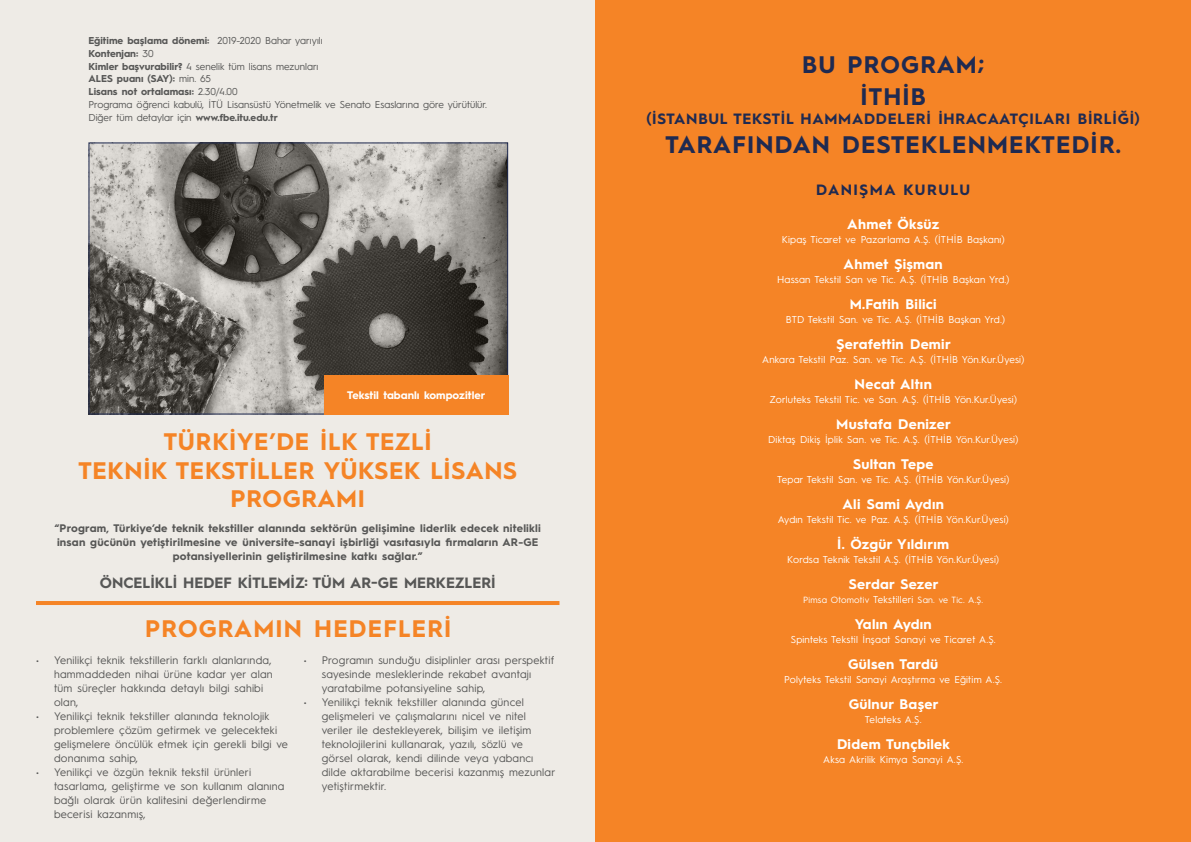
<style>
.page{position:relative;width:1191px;height:842px;background:#eeebe6}
.page>*{position:absolute;margin:0;border:0;box-sizing:border-box;transform-origin:0 0}
.t1{font:700 24px/28.8px "Hurme Geometric Sans 1";letter-spacing:.03em;color:#f58426;text-align:center}
.t2{font:700 24px/32.8px "Hurme Geometric Sans 1";letter-spacing:.05em;color:#1f2a51;text-align:center}
.t3{font:700 24px "Hurme Geometric Sans 1";letter-spacing:.05em;color:#f58426}
.t4{font:700 15px "Hurme Geometric Sans 1";letter-spacing:.05em;color:#1f2a51}
.t5{font:700 15px "Hurme Geometric Sans 1";color:#575756}
.t6{font:700 15px "Hurme Geometric Sans 1";letter-spacing:.1em;color:#1f2a51}
.t7{font:700 14px "Hurme Geometric Sans 1";letter-spacing:.02em;color:#fff}
.t8{font:11px/14px "Hurme Geometric Sans 1";letter-spacing:.02em;color:#575756}
.t9{font:700 11px/14px "Hurme Geometric Sans 1";letter-spacing:.02em;color:#575756;text-align:center}
.t10{font:700 11px "Hurme Geometric Sans 1";color:#fff}
.t11{font:10px "Hurme Geometric Sans 1";letter-spacing:.02em;color:#fff}
.t12{font:10px/12.8px "Hurme Geometric Sans 1";color:#575756}
.t13{font:9px "Hurme Geometric Sans 1";letter-spacing:.02em;color:#fff}
.s1{font-weight:700}
.s2{font-size:10px}
</style>
<div class="page">
<div style="left:595px;top:0;width:596px;height:842px;background:#f58426"></div>
<img style="left:90px;top:144px;width:416px;height:268px">
<div style="left:88px;top:142px;width:420px;height:272px;border:1px solid #1f2a51"></div>
<hr style="left:36px;top:601px;width:523px;height:4px;background:#f58426">
<div style="left:324px;top:375px;width:184px;height:39px;background:#f58426"></div>
<p class="t12" style="left:88px;top:34px;width:400px"><span class="s1">Eğitime başlama dönemi:</span> 2019-2020 Bahar yarıyılı<br><span class="s1">Kontenjan:</span> 30<br><span class="s1">Kimler başvurabilir?</span> 4 senelik tüm lisans mezunları<br><span class="s1">ALES puanı (SAY):</span> min. 65<br><span class="s1">Lisans not ortalaması:</span> 2.30/4.00<br>Programa öğrenci kabulü, İTÜ Lisansüstü Yönetmelik ve Senato Esaslarına göre yürütülür.<br>Diğer tüm detaylar için <span class="s1">www.fbe.itu.edu.tr</span></p>
<p class="t10" style="left:347px;top:387px;width:139px">Tekstil tabanlı kompozitler</p>
<h1 class="t1" style="left:79px;top:426px;width:440px">TÜRKİYE’DE İLK TEZLİ<br>TEKNİK TEKSTİLLER YÜKSEK LİSANS<br>PROGRAMI</h1>
<p class="t9" style="left:54px;top:521px;width:488px">“Program, Türkiye’de teknik tekstiller alanında sektörün gelişimine liderlik edecek nitelikli insan gücünün yetiştirilmesine ve üniversite-sanayi işbirliği vasıtasıyla firmaların AR-GE potansiyellerinin geliştirilmesine katkı sağlar.”</p>
<h2 class="t5" style="left:100px;top:573px;width:397px">ÖNCELİKLİ HEDEF KİTLEMİZ: TÜM AR-GE MERKEZLERİ</h2>
<h1 class="t3" style="left:145px;top:611px;width:308px">PROGRAMIN HEDEFLERİ</h1>
<p class="t8" style="left:54px;top:652px;width:220px;text-indent:-18px">• Yenilikçi teknik tekstillerin farklı alanlarında, hammaddeden nihai ürüne kadar yer alan tüm süreçler hakkında detaylı bilgi sahibi olan,</p>
<p class="t8" style="left:54px;top:708px;width:235px;text-indent:-18px">• Yenilikçi teknik tekstiller alanında teknolojik problemlere çözüm getirmek ve gelecekteki gelişmelere öncülük etmek için gerekli bilgi ve donanıma sahip,</p>
<p class="t8" style="left:54px;top:764px;width:232px;text-indent:-18px">• Yenilikçi ve özgün teknik tekstil ürünleri tasarlama, geliştirme ve son kullanım alanına bağlı olarak ürün kalitesini değerlendirme becerisi kazanmış,</p>
<p class="t8" style="left:322px;top:652px;width:234px;text-indent:-18px">• Programın sunduğu disiplinler arası perspektif sayesinde mesleklerinde rekabet avantajı yaratabilme potansiyeline sahip,</p>
<p class="t8" style="left:322px;top:694px;width:235px;text-indent:-18px">• Yenilikçi teknik tekstiller alanında güncel gelişmeleri ve çalışmalarını nicel ve nitel veriler ile destekleyerek, bilişim ve iletişim teknolojilerini kullanarak, yazılı, sözlü ve görsel olarak, kendi dilinde veya yabancı dilde aktarabilme becerisi kazanmış mezunlar yetiştirmektir.</p>
<h1 class="t2" style="left:802px;top:46px;width:184px">BU PROGRAM;<br>İTHİB</h1>
<h2 class="t4" style="left:646px;top:108px;width:495px">(İSTANBUL TEKSTİL HAMMADDELERİ İHRACAATÇILARI BİRLİĞİ)</h2>
<h1 class="t2" style="left:665px;top:127px;width:457px">TARAFINDAN DESTEKLENMEKTEDİR.</h1>
<h2 class="t6" style="left:816px;top:179px;width:155px">DANIŞMA KURULU</h2>
<p class="t7" style="left:847px;top:214px;width:93px">Ahmet Öksüz</p>
<p class="t11" style="left:782px;top:232px;width:224px">Kipaş Ticaret ve Pazarlama A.Ş. (İTHİB Başkanı)</p>
<p class="t7" style="left:843px;top:254px;width:101px">Ahmet Şişman</p>
<p class="t11" style="left:777px;top:272px;width:234px">Hassan Tekstil San ve Tic. A.Ş. (İTHİB Başkan Yrd.)</p>
<p class="t7" style="left:849px;top:294px;width:88px">M.Fatih Bilici</p>
<p class="t11" style="left:786px;top:312px;width:221px">BTD Tekstil San. ve Tic. A.Ş. (İTHİB Başkan Yrd.)</p>
<p class="t7" style="left:836px;top:334px;width:116px">Şerafettin Demir</p>
<p class="t11" style="left:762px;top:352px;width:264px">Ankara Tekstil Paz. San. ve Tic. A.Ş. (İTHİB Yön.Kur.Üyesi)</p>
<p class="t7" style="left:854px;top:374px;width:79px">Necat Altın</p>
<p class="t11" style="left:769px;top:392px;width:249px">Zorluteks Tekstil Tic. ve San. A.Ş. (İTHİB Yön.Kur.Üyesi)</p>
<p class="t7" style="left:836px;top:414px;width:116px">Mustafa Denizer</p>
<p class="t11" style="left:768px;top:432px;width:252px">Diktaş Dikiş İplik San. ve Tic. A.Ş. (İTHİB Yön.Kur.Üyesi)</p>
<p class="t7" style="left:853px;top:454px;width:82px">Sultan Tepe</p>
<p class="t11" style="left:777px;top:472px;width:234px">Tepar Tekstil San. ve Tic. A.Ş. (İTHİB Yön.Kur.Üyesi)</p>
<p class="t7" style="left:842px;top:494px;width:103px">Ali Sami Aydın</p>
<p class="t11" style="left:777px;top:512px;width:232px">Aydın Tekstil Tic. ve Paz. A.Ş. (İTHİB Yön.Kur.Üyesi)</p>
<p class="t7" style="left:837px;top:534px;width:113px">İ. Özgür Yıldırım</p>
<p class="t11" style="left:787px;top:552px;width:213px">Kordsa Teknik Tekstil A.Ş. (İTHİB Yön.Kur.Üyesi)</p>
<p class="t7" style="left:848px;top:574px;width:91px">Serdar Sezer</p>
<p class="t13" style="left:803px;top:593px;width:181px">Pimsa Otomotiv <span class="s2">Tekstilleri</span> San. ve Tic. A.Ş.</p>
<p class="t7" style="left:854px;top:614px;width:79px">Yalın Aydın</p>
<p class="t11" style="left:790px;top:632px;width:206px">Spinteks Tekstil İnşaat Sanayi ve Ticaret A.Ş.</p>
<p class="t7" style="left:848px;top:654px;width:92px">Gülsen Tardü</p>
<p class="t11" style="left:784px;top:672px;width:219px">Polyteks Tekstil Sanayi Araştırma ve Eğitim A.Ş.</p>
<p class="t7" style="left:848px;top:694px;width:91px">Gülnur Başer</p>
<p class="t11" style="left:865px;top:712px;width:58px">Telateks A.Ş.</p>
<p class="t7" style="left:837px;top:734px;width:114px">Didem Tunçbilek</p>
<p class="t11" style="left:823px;top:752px;width:142px">Aksa Akrilik Kimya Sanayi A.Ş.</p>
</div>
